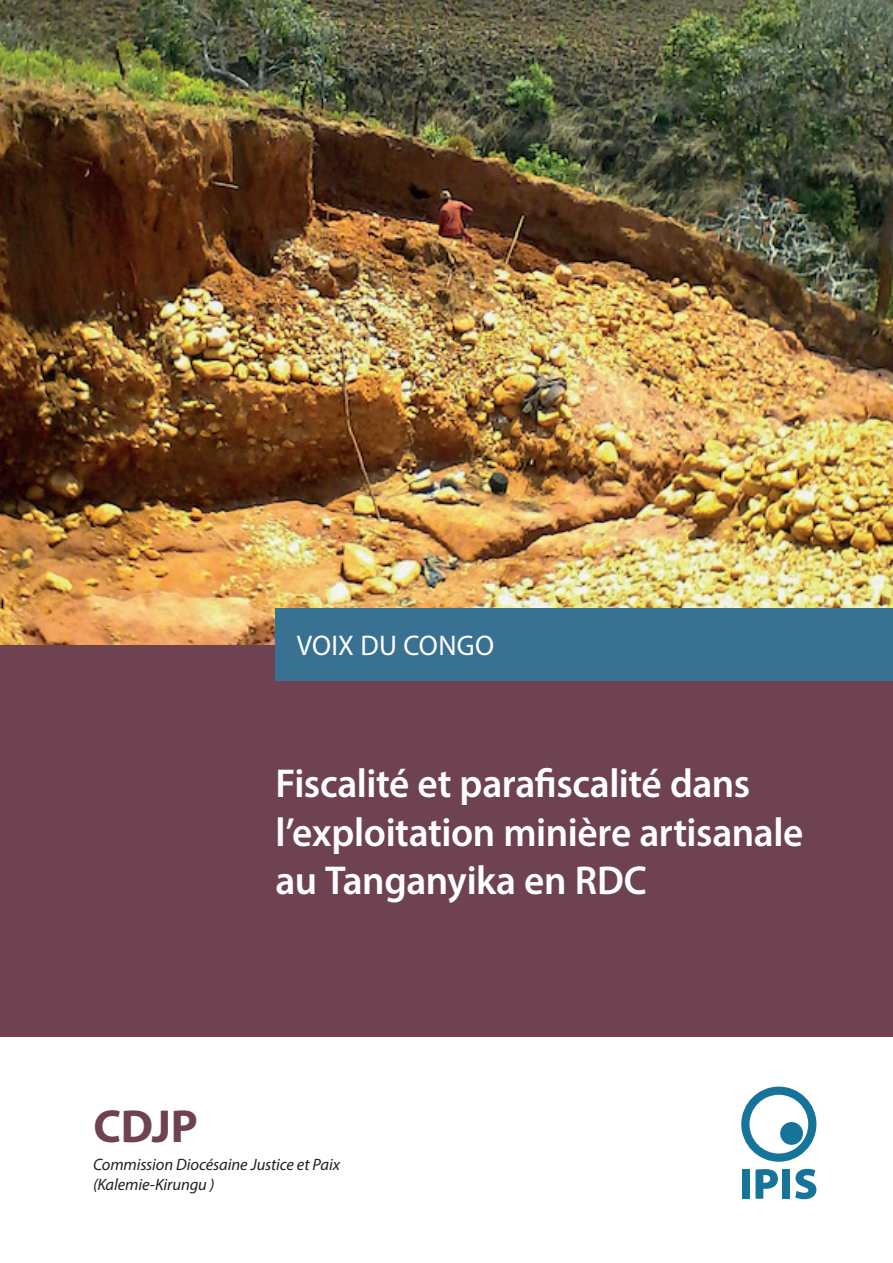
<style>
.page{position:relative;width:893px;height:1263px;background:#fff}
.page>*{position:absolute;margin:0;border:0;box-sizing:border-box;transform-origin:0 0}
.t1{font:700 46.5px "Myriad Pro";color:#6e4251}
.t2{font:600 40.5px/48.6px "Myriad Pro";letter-spacing:-.01em;color:#fff}
.t3{font:28.5px "Myriad Pro";letter-spacing:.01em;color:#fff}
.t4{font:italic 16.5px/19.8px "Myriad Pro";letter-spacing:-.005em;color:#231f20}
</style>
<div class="page">
<div style="left:0;top:0;width:893px;height:1036px;background:#6e4251"></div>
<img style="left:0;top:0;width:893px;height:644px">
<div style="left:742px;top:1169px;width:7px;height:30px;background:#16739a"></div>
<svg style="left:755px;top:1169px;width:23px;height:30px"></svg>
<div style="left:782px;top:1169px;width:8px;height:30px;background:#16739a"></div>
<svg style="left:795px;top:1169px;width:21px;height:30px"></svg>
<svg style="left:741px;top:1086px;width:75px;height:76px"></svg>
<div style="left:275px;top:608px;width:618px;height:72px;background:#397192"></div>
<p class="t3" style="left:297px;top:628px;width:199px">VOIX DU CONGO</p>
<p class="t2" style="left:275px;top:758px;width:530px">Fiscalité et parafiscalité dans l’exploitation minière artisanale au Tanganyika en RDC</p>
<p class="t1" style="left:94px;top:1096px;width:106px">CDJP</p>
<p class="t4" style="left:93px;top:1155px;width:248px">Commission Diocésaine Justice et Paix (Kalemie-Kirungu )</p>
</div>
